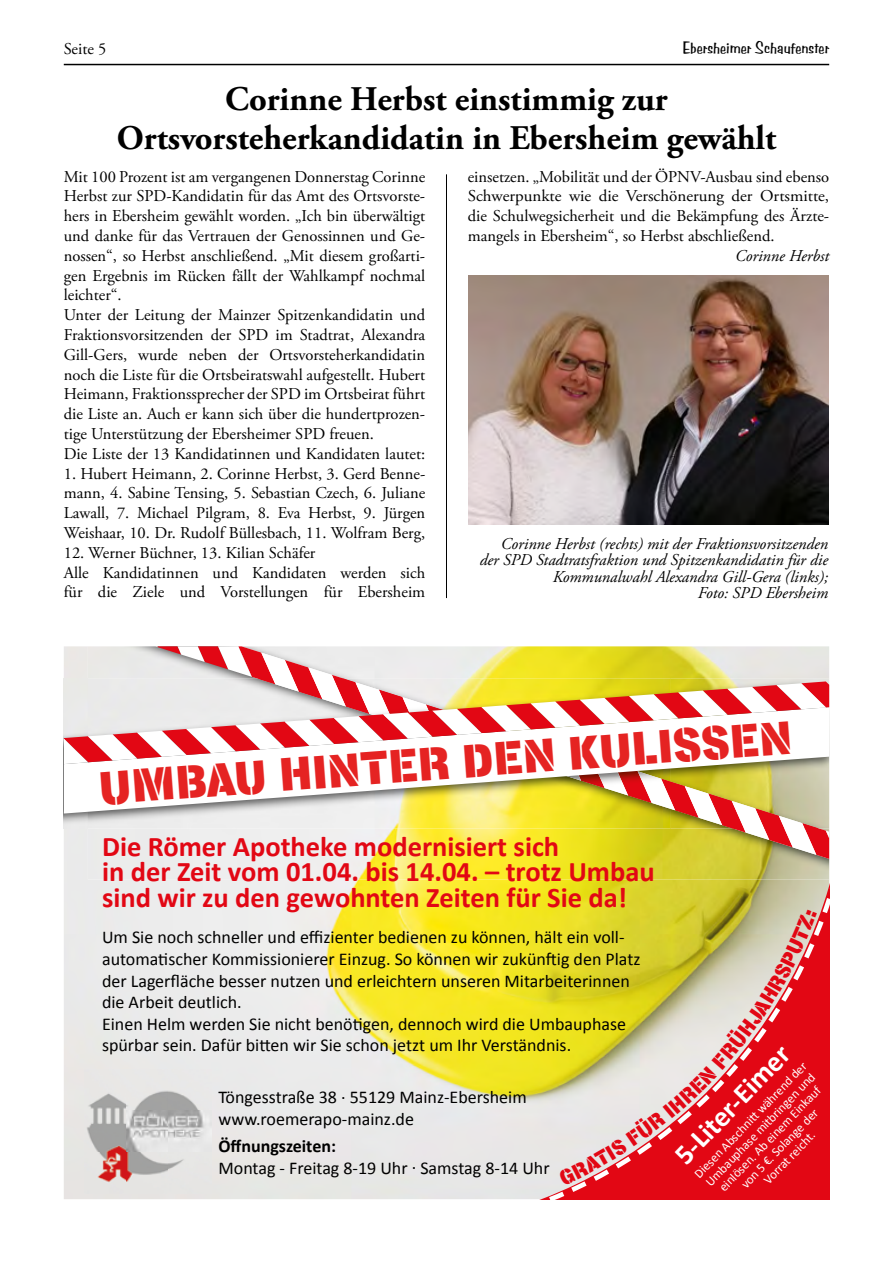
<style>
.page{position:relative;width:893px;height:1263px;background:#fff}
.page>*{position:absolute;margin:0;border:0;box-sizing:border-box;transform-origin:0 0}
.t1{font:46.5px "Lorimer No 2 Stencil";color:#e52322}
.t2{font:700 34.5px/39px "Adobe Garamond Pro";color:#000;text-align:center}
.t3{font:700 28.5px/25.5px "Calibri";color:#e20714}
.t4{font:700 28.5px "Calibri";color:#fff}
.t5{font:18px/21.6px "Calibri";color:#000}
.t6{font:700 18px "Calibri";color:#000}
.t7{font:16.5px/19.8px "Adobe Garamond Pro";color:#000}
.t8{font:italic 16.5px/16.5px "Adobe Garamond Pro";color:#000;text-align:right}
.t9{font:16.5px "Benguiat Frisky";color:#000}
.t10{font:12.75px/13.5px "Calibri";color:#fff;text-align:center}
</style>
<div class="page">
<hr style="left:64px;top:64px;width:765px;height:1px;background:#000">
<img style="left:468px;top:275px;width:360px;height:249px">
<img style="left:64px;top:895px;width:441px;height:304px">
<img style="left:84px;top:1069px;width:127px;height:124px">
<svg style="left:64px;top:646px;width:765px;height:249px"></svg>
<svg style="left:505px;top:831px;width:324px;height:368px;background:#ddcf43"></svg>
<hr style="left:446px;top:174px;width:1px;height:424px;background:#000">
<svg style="left:521px;top:910px;width:308px;height:289px;background:#e09a63"></svg>
<p class="t7" style="left:64px;top:40px;width:44px">Seite 5</p>
<p class="t9" style="left:682px;top:37px;width:148px">Ebersheimer Schaufenster</p>
<h2 class="t2" style="left:117px;top:80px;width:661px">Corinne Herbst einstimmig zur<br>Ortsvorsteherkandidatin in Ebersheim gewählt</h2>
<p class="t7" style="left:64px;top:167px;width:363px">Mit 100 Prozent ist am vergangenen Donnerstag Corinne Herbst zur SPD-Kandidatin für das Amt des Ortsvorste&shy;hers in Ebersheim gewählt worden. „Ich bin überwältigt und danke für das Vertrauen der Genossinnen und Ge&shy;nossen“, so Herbst anschließend. „Mit diesem großarti&shy;gen Ergebnis im Rücken fällt der Wahlkampf nochmal leichter“.<br>Unter der Leitung der Mainzer Spitzenkandidatin und Fraktionsvorsitzenden der SPD im Stadtrat, Alexandra Gill-Gers, wurde neben der Ortsvorsteherkandidatin noch die Liste für die Ortsbeiratswahl aufgestellt. Hubert Heimann, Fraktionssprecher der SPD im Ortsbeirat führt die Liste an. Auch er kann sich über die hundertprozen&shy;tige Unterstützung der Ebersheimer SPD freuen.<br>Die Liste der 13 Kandidatinnen und Kandidaten lautet:</p>
<p class="t7" style="left:64px;top:464px;width:363px;text-align:justify">1. Hubert Heimann, 2. Corinne Herbst, 3. Gerd Benne&shy;mann, 4. Sabine Tensing, 5. Sebastian Czech, 6. Juliane Lawall, 7. Michael Pilgram, 8. Eva Herbst, 9. Jürgen Weishaar, 10. Dr. Rudolf Büllesbach, 11. Wolfram Berg,</p>
<p class="t7" style="left:64px;top:543px;width:363px">12. Werner Büchner, 13. Kilian Schäfer<br>Alle Kandidatinnen und Kandidaten werden sich für die Ziele und Vorstellungen für Ebersheim</p>
<p class="t7" style="left:468px;top:167px;width:363px;text-align:justify">einsetzen. „Mobilität und der ÖPNV-Ausbau sind ebenso Schwerpunkte wie die Verschönerung der Ortsmitte, die Schulwegsicherheit und die Bekämpfung des Ärzte&shy;mangels in Ebersheim“, so Herbst abschließend.</p>
<p class="t8" style="left:735px;top:248px;width:96px">Corinne Herbst</p>
<p class="t8" style="left:480px;top:535px;width:350px">Corinne Herbst (rechts) mit der Fraktionsvorsitzenden der SPD Stadtratsfraktion und Spitzenkandidatin für die Kommunalwahl Alexandra Gill-Gera (links);<br>Foto: SPD Ebersheim</p>
<h1 class="t1" style="left:97px;top:760px;width:697px;rotate:-4deg">UMBAU HINTER DEN KULISSEN</h1>
<h3 class="t3" style="left:102px;top:833px;width:554px">Die Römer Apotheke modernisiert sich<br>in der Zeit vom 01.04. bis 14.04. – trotz Umbau sind wir zu den gewohnten Zeiten für Sie da!</h3>
<p class="t5" style="left:102px;top:927px;width:540px">Um Sie noch schneller und effizienter bedienen zu können, hält ein voll&shy;automatischer Kommissionierer Einzug. So können wir zukünftig den Platz der Lagerfläche besser nutzen und erleichtern unseren Mitarbeiterinnen die Arbeit deutlich.<br>Einen Helm werden Sie nicht benötigen, dennoch wird die Umbauphase spürbar sein. Dafür bitten wir Sie schon jetzt um Ihr Verständnis.</p>
<p class="t5" style="left:218px;top:1087px;width:310px">Töngesstraße 38 . 55129 Mainz-Ebersheim www.roemerapo-mainz.de</p>
<p class="t6" style="left:218px;top:1134px;width:119px">Öffnungszeiten:</p>
<p class="t5" style="left:218px;top:1157px;width:333px">Montag - Freitag 8-19 Uhr . Samstag 8-14 Uhr</p>
<h3 class="t4" style="left:666px;top:1147px;width:154px;rotate:-46deg">5-Liter-Eimer</h3>
<p class="t10" style="left:692px;top:1171px;width:157px;rotate:-46deg">Diesen Abschnitt während der<br>Umbauphase mitbringen und einlösen. Ab einem Einkauf von 5 €. Solange der<br>Vorrat reicht.</p>
</div>
